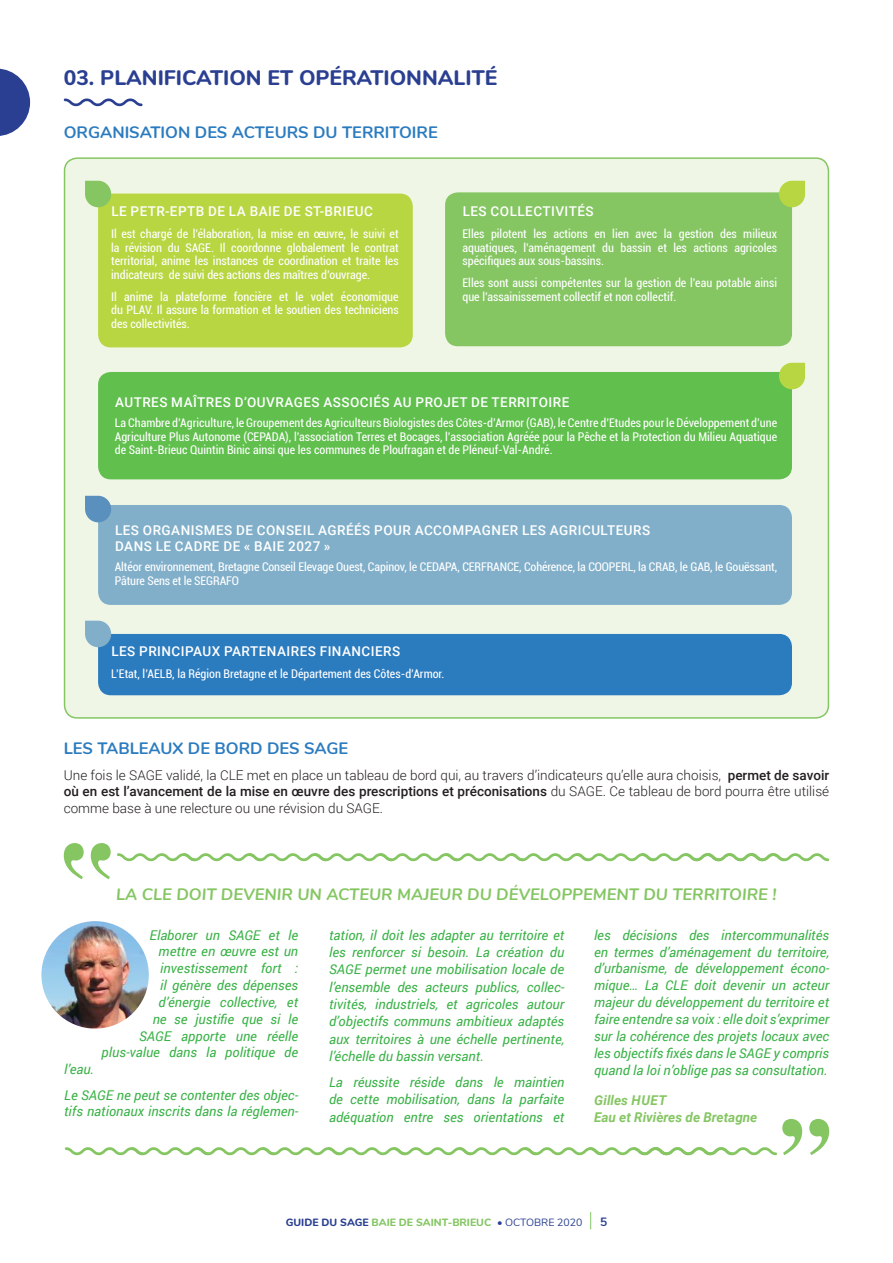
<style>
.page{position:relative;width:893px;height:1263px;background:#fff}
.page>*{position:absolute;margin:0;border:0;box-sizing:border-box;transform-origin:0 0}
.t1{font:800 21px "Nunito";color:#2a3f91}
.t2{font:700 16.5px "Nunito";color:#2b7bbf}
.t3{font:italic 700 16.5px "Nunito";color:#85c663}
.t4{font:italic 13.5px/17.4px "Roboto";color:#3ab247;text-align:justify}
.t5{font:300 13.5px/16.5px "Roboto";color:#241f1f;text-align:justify}
.t6{font:500 13.5px/16.5px "Roboto";letter-spacing:.035em;color:#fff}
.t7{font:italic 700 13.5px/17px "Roboto";color:#85c663}
.t8{font:condensed 12px/13.5px "Roboto";color:#fff;text-align:justify}
.t9{font:700 12px "Nunito";color:#2a3f91}
.t10{font:800 10.5px "Nunito";color:#85c663}
.s1{font-weight:500}
.s2{color:#2a3f91}
.s3{font-weight:400;color:#2a3f91}
</style>
<div class="page">
<svg style="left:590px;top:1212px;width:1px;height:17px"></svg>
<svg style="left:64px;top:99px;width:79px;height:7px"></svg>
<svg style="left:0;top:69px;width:30px;height:67px"></svg>
<svg style="left:64px;top:843px;width:47px;height:36px"></svg>
<svg style="left:65px;top:1119px;width:764px;height:36px"></svg>
<svg style="left:117px;top:853px;width:712px;height:8px"></svg>
<img style="left:41px;top:921px;width:108px;height:107px;border-radius:54px">
<div style="left:65px;top:158px;width:763px;height:560px;background:#f0f6e6;border-radius:13px"></div>
<div style="left:98px;top:194px;width:315px;height:153px;background:#b8d642;border-radius:13px"></div>
<div style="left:445px;top:192px;width:347px;height:154px;background:#85c663;border-radius:13px"></div>
<svg style="left:85px;top:181px;width:26px;height:26px"></svg>
<svg style="left:779px;top:181px;width:26px;height:26px"></svg>
<div style="left:98px;top:634px;width:694px;height:61px;background:#2b7bbf;border-radius:13px"></div>
<div style="left:98px;top:372px;width:694px;height:107px;background:#60bf4d;border-radius:13px"></div>
<div style="left:98px;top:505px;width:694px;height:100px;background:#81afca;border-radius:13px"></div>
<svg style="left:779px;top:363px;width:26px;height:26px"></svg>
<svg style="left:85px;top:496px;width:26px;height:26px"></svg>
<svg style="left:85px;top:621px;width:26px;height:26px"></svg>
<h1 class="t1" style="left:64px;top:62px;width:435px">03. PLANIFICATION ET OPÉRATIONNALITÉ</h1>
<h2 class="t2" style="left:64px;top:120px;width:375px">ORGANISATION DES ACTEURS DU TERRITOIRE</h2>
<p class="t6" style="left:111px;top:203px;width:263px">LE PETR-EPTB DE LA BAIE DE ST-BRIEUC</p>
<p class="t8" style="left:111px;top:227px;width:289px">Il est chargé de l’élaboration, la mise en œuvre, le suivi et la révision du SAGE. Il coordonne globalement le contrat territorial, anime les instances de coordination et traite les indicateurs de suivi des actions des maîtres d’ouvrage.</p>
<p class="t8" style="left:111px;top:289px;width:289px">Il anime la plateforme foncière et le volet économique du PLAV. Il assure la formation et le soutien des techniciens des collectivités.</p>
<p class="t6" style="left:463px;top:203px;width:132px">LES COLLECTIVITÉS</p>
<p class="t8" style="left:462px;top:227px;width:316px">Elles pilotent les actions en lien avec la gestion des milieux aquatiques, l’aménagement du bassin et les actions agricoles spécifiques aux sous-bassins.</p>
<p class="t8" style="left:462px;top:276px;width:316px">Elles sont aussi compétentes sur la gestion de l’eau potable ainsi que l’assainissement collectif et non collectif.</p>
<p class="t6" style="left:115px;top:394px;width:456px">AUTRES MAÎTRES D’OUVRAGES ASSOCIÉS AU PROJET DE TERRITOIRE</p>
<p class="t8" style="left:115px;top:416px;width:664px">La Chambre d’Agriculture, le Groupement des Agriculteurs Biologistes des Côtes-d’Armor (GAB), le Centre d’Etudes pour le Développement d’une Agriculture Plus Autonome (CEPADA), l’association Terres et Bocages, l’association Agréée pour la Pêche et la Protection du Milieu Aquatique de Saint-‐Brieuc Quintin Binic ainsi que les communes de Ploufragan et de Pléneuf-Val-André.</p>
<p class="t6" style="left:115px;top:521px;width:537px">LES ORGANISMES DE CONSEIL AGRÉÉS POUR ACCOMPAGNER LES AGRICULTEURS<br>DANS LE CADRE DE « BAIE 2027 »</p>
<p class="t8" style="left:115px;top:560px;width:664px">Altéor environnement, Bretagne Conseil Elevage Ouest, Capinov, le CEDAPA, CERFRANCE, Cohérence, la COOPERL, la CRAB, le GAB, le Gouëssant,<br>Pâture Sens et le SEGRAFO</p>
<p class="t6" style="left:111px;top:643px;width:290px">LES PRINCIPAUX PARTENAIRES FINANCIERS</p>
<p class="t8" style="left:111px;top:667px;width:335px">L’Etat, l’AELB, la Région Bretagne et le Département des Côtes-d’Armor.</p>
<h2 class="t2" style="left:64px;top:736px;width:286px">LES TABLEAUX DE BORD DES SAGE</h2>
<p class="t5" style="left:64px;top:766px;width:767px">Une fois le SAGE validé, la CLE met en place un tableau de bord qui, au travers d’indicateurs qu’elle aura choisis, <span class="s1">permet de savoir où en est l’avancement de la mise en œuvre des prescriptions et préconisations</span> du SAGE. Ce tableau de bord pourra être utilisé comme base à une relecture ou une révision du SAGE.</p>
<h2 class="t3" style="left:116px;top:882px;width:662px">LA CLE DOIT DEVENIR UN ACTEUR MAJEUR DU DÉVELOPPEMENT DU TERRITOIRE !</h2>
<p class="t4" style="left:102px;top:926px;width:198px;line-height:16.8px;text-align:right">Elaborer un SAGE et le<br>mettre en œuvre est un investissement fort :<br>il génère des dépenses<br>d’énergie collective, et<br>ne se justifie que si le<br>SAGE apporte une réelle plus-value dans la politique de</p>
<p class="t4" style="left:64px;top:1056px;width:236px;line-height:25.3px">l’eau.<br>Le SAGE ne peut se contenter des objec-</p>
<p class="t4" style="left:64px;top:1102px;width:236px">tifs nationaux inscrits dans la réglemen-</p>
<p class="t4" style="left:329px;top:925px;width:237px">tation, il doit les adapter au territoire et les renforcer si besoin. La création du SAGE permet une mobilisation locale de l’ensemble des acteurs publics, collec&shy;tivités, industriels, et agricoles autour d’objectifs communs ambitieux adaptés aux territoires à une échelle pertinente, l’échelle du bassin versant.</p>
<p class="t4" style="left:329px;top:1073px;width:237px">La réussite réside dans le maintien de cette mobilisation, dans la parfaite adéquation entre ses orientations et</p>
<p class="t4" style="left:594px;top:926px;width:237px;line-height:17px">les décisions des intercommunalités en termes d’aménagement du territoire, d’urbanisme, de développement écono&shy;mique… La CLE doit devenir un acteur majeur du développement du territoire et faire entendre sa voix : elle doit s’exprimer sur la cohérence des projets locaux avec les objectifs fixés dans le SAGE y compris quand la loi n’oblige pas sa consultation.</p>
<p class="t7" style="left:594px;top:1091px;width:165px">Gilles HUET<br>Eau et Rivières de Bretagne</p>
<p class="t10" style="left:286px;top:1215px;width:298px"><span class="s2">GUIDE DU SAGE</span> BAIE DE SAINT-BRIEUC <span class="s3">• OCTOBRE 2020</span></p>
<p class="t9" style="left:600px;top:1213px;width:9px">5</p>
</div>
